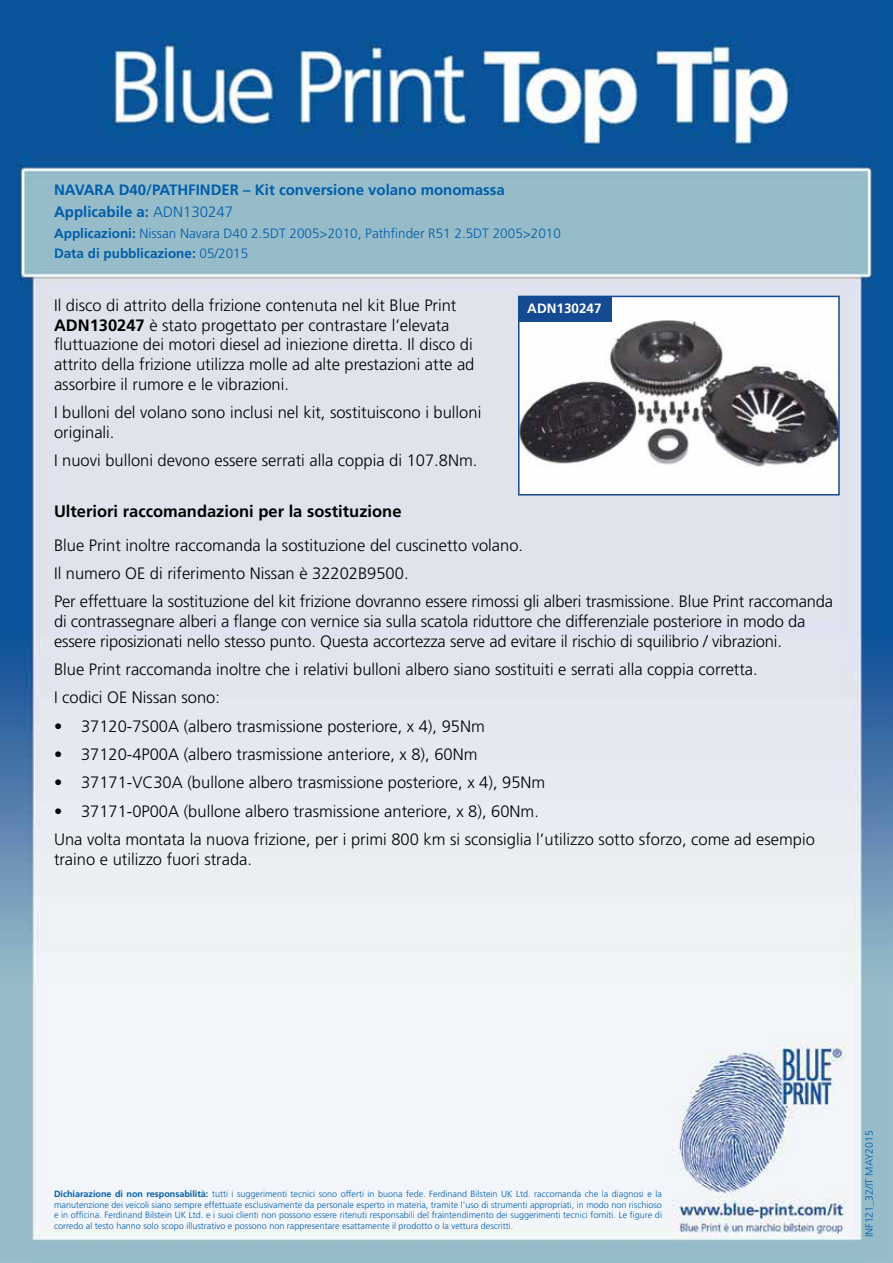
<style>
.page{position:relative;width:893px;height:1263px;background:#fff}
.page>*{position:absolute;margin:0;border:0;box-sizing:border-box;transform-origin:0 0}
.t1{font:300 16.5px/19.8px "Frutiger";color:#000}
.t2{font:700 16.5px "Frutiger";color:#000}
.t3{font:700 15px/22.2px "Frutiger";color:#005daa}
.t4{font:300 13.5px/20.4px "Frutiger";color:#005daa}
.t5{font:700 13.5px "Frutiger";color:#fff}
.t6{font:300 10.5px "Frutiger";color:#005daa}
.t7{font:300 9px/10.8px "Frutiger";color:#005daa;text-align:justify}
.s1{font-weight:300}
.s2{font-weight:700}
</style>
<div class="page">
<img style="left:0;top:0;width:893px;height:1263px">
<img style="left:521px;top:299px;width:316px;height:193px">
<div style="left:518px;top:296px;width:322px;height:199px;border:2px solid #154991"></div>
<div style="left:518px;top:296px;width:93px;height:25px;background:#154991"></div>
<p class="t3" style="left:54px;top:178px;width:452px">NAVARA D40/PATHFINDER – Kit conversione volano monomassa<br>Applicabile a: <span class="s1">ADN130247</span></p>
<p class="t4" style="left:54px;top:223px;width:508px"><span class="s2">Applicazioni:</span> Nissan Navara D40 2.5DT 2005&gt;2010, Pathfinder R51 2.5DT 2005&gt;2010<br><span class="s2">Data di pubblicazione:</span> 05/2015</p>
<p class="t1" style="left:54px;top:295px;width:422px">Il disco di attrito della frizione contenuta nel kit Blue Print <span class="s2">ADN130247</span> è stato progettato per contrastare l’elevata fluttuazione dei motori diesel ad iniezione diretta. Il disco di attrito della frizione utilizza molle ad alte prestazioni atte ad assorbire il rumore e le vibrazioni.</p>
<p class="t1" style="left:54px;top:403px;width:429px">I bulloni del volano sono inclusi nel kit, sostituiscono i bulloni originali.</p>
<p class="t1" style="left:54px;top:451px;width:425px">I nuovi bulloni devono essere serrati alla coppia di 107.8Nm.</p>
<p class="t5" style="left:527px;top:300px;width:76px">ADN130247</p>
<p class="t2" style="left:54px;top:501px;width:349px">Ulteriori raccomandazioni per la sostituzione</p>
<p class="t1" style="left:54px;top:531px;width:781px;line-height:28.3px">Blue Print inoltre raccomanda la sostituzione del cuscinetto volano.<br>Il numero OE di riferimento Nissan è 32202B9500.<br>Per effettuare la sostituzione del kit frizione dovranno essere rimossi gli alberi trasmissione. Blue Print raccomanda</p>
<p class="t1" style="left:54px;top:611px;width:753px">di contrassegnare alberi a flange con vernice sia sulla scatola riduttore che differenziale posteriore in modo da essere riposizionati nello stesso punto. Questa accortezza serve ad evitare il rischio di squilibrio / vibrazioni.</p>
<p class="t1" style="left:54px;top:655px;width:705px;line-height:28.3px">Blue Print raccomanda inoltre che i relativi bulloni albero siano sostituiti e serrati alla coppia corretta.<br>I codici OE Nissan sono:</p>
<p class="t1" style="left:54px;top:716px;width:432px">• 37120-7S00A (albero trasmissione posteriore, x 4), 95Nm</p>
<p class="t1" style="left:54px;top:744px;width:425px">• 37120-4P00A (albero trasmissione anteriore, x 8), 60Nm</p>
<p class="t1" style="left:54px;top:773px;width:493px">• 37171-VC30A (bullone albero trasmissione posteriore, x 4), 95Nm</p>
<p class="t1" style="left:54px;top:797px;width:762px;line-height:28.3px">• 37171-0P00A (bullone albero trasmissione anteriore, x 8), 60Nm.<br>Una volta montata la nuova frizione, per i primi 800 km si sconsiglia l’utilizzo sotto sforzo, come ad esempio</p>
<p class="t1" style="left:54px;top:849px;width:199px">traino e utilizzo fuori strada.</p>
<p class="t7" style="left:54px;top:1188px;width:609px"><span class="s2">Dichiarazione di non responsabilità:</span> tutti i suggerimenti tecnici sono offerti in buona fede. Ferdinand Bilstein UK Ltd. raccomanda che la diagnosi e la manutenzione dei veicoli siano sempre effettuate esclusivamente da personale esperto in materia, tramite l’uso di strumenti appropriati, in modo non rischioso e in officina. Ferdinand Bilstein UK Ltd. e i suoi clienti non possono essere ritenuti responsabili del fraintendimento dei suggerimenti tecnici forniti. Le figure di corredo al testo hanno solo scopo illustrativo e possono non rappresentare esattamente il prodotto o la vettura descritti.</p>
<p class="t6" style="left:863px;top:1237px;width:109px;rotate:-90deg">INF121_32/IT MAY2015</p>
</div>
